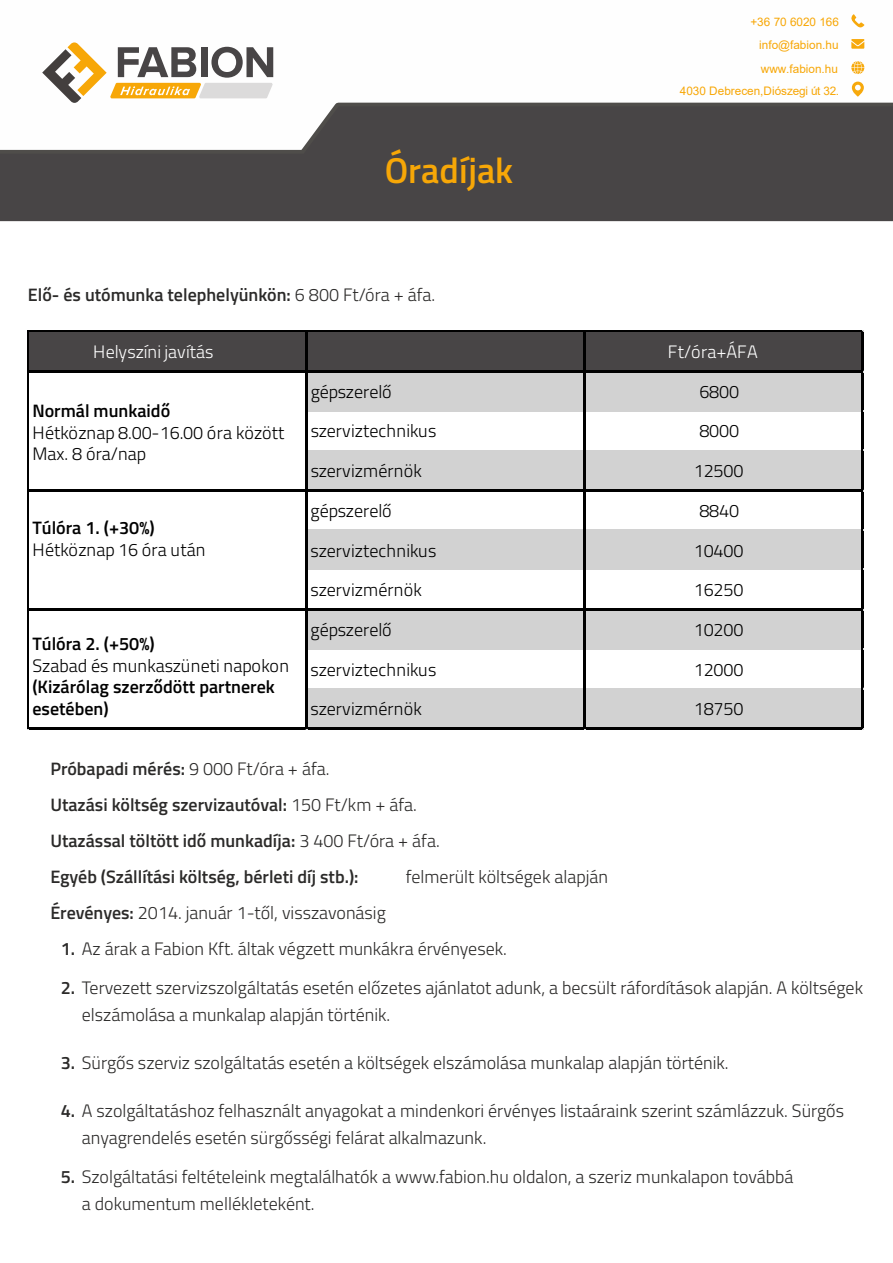
<style>
.page{position:relative;width:893px;height:1263px;background:#fff}
.page>*{position:absolute;margin:0;border:0;box-sizing:border-box;transform-origin:0 0}
.t1{font:600 36px "Titillium Web";color:#f7a707}
.t2{font:300 18px/27px "Titillium Web";color:#2b2a29}
.t3{font:300 18px/21.6px "Titillium Web";letter-spacing:-.005em;color:#000}
.t4{font:600 18px/36px "Titillium Web";color:#2b2a29}
.t5{font:600 18px/21.6px "Titillium Web";color:#000}
.t6{font:300 18px "Titillium Web";letter-spacing:.005em;color:#fff}
.t7{font:11.7px "Arial";color:#f7a707}
.s1{font-weight:300}
.s2{font-weight:600}
</style>
<div class="page">
<svg style="left:334px;top:102px;width:559px;height:4px;background:#6b6967"></svg>
<svg style="left:0;top:106px;width:893px;height:115px;background:#605e5f"></svg>
<svg style="left:42px;top:42px;width:231px;height:61px"></svg>
<svg style="left:851px;top:39px;width:13px;height:10px"></svg>
<svg style="left:851px;top:14px;width:13px;height:14px"></svg>
<svg style="left:851px;top:61px;width:13px;height:13px"></svg>
<svg style="left:852px;top:82px;width:12px;height:15px"></svg>
<div style="left:29px;top:332px;width:835px;height:40px;background:#484546"></div>
<div style="left:306px;top:371px;width:558px;height:41px;background:#d2d2d2"></div>
<div style="left:306px;top:450px;width:558px;height:41px;background:#d2d2d2"></div>
<div style="left:306px;top:530px;width:558px;height:40px;background:#d2d2d2"></div>
<div style="left:306px;top:609px;width:558px;height:41px;background:#d2d2d2"></div>
<div style="left:306px;top:688px;width:558px;height:42px;background:#d2d2d2"></div>
<hr style="left:29px;top:331px;width:835px;height:1px;background:#000">
<hr style="left:29px;top:370px;width:835px;height:2px;background:#000">
<hr style="left:29px;top:489px;width:835px;height:2px;background:#000">
<hr style="left:29px;top:608px;width:835px;height:2px;background:#000">
<hr style="left:28px;top:331px;width:1px;height:399px;background:#000">
<hr style="left:305px;top:332px;width:2px;height:398px;background:#000">
<hr style="left:583px;top:332px;width:3px;height:398px;background:#000">
<hr style="left:29px;top:727px;width:835px;height:3px;background:#000">
<hr style="left:862px;top:332px;width:2px;height:398px;background:#000">
<p class="t7" style="left:750px;top:14px;width:90px">+36 70 6020 166</p>
<p class="t7" style="left:759px;top:37px;width:81px">info@fabion.hu</p>
<p class="t7" style="left:761px;top:61px;width:79px">www.fabion.hu</p>
<h1 class="t1" style="left:385px;top:143px;width:130px">Óradíjak</h1>
<p class="t4" style="left:28px;top:275px;width:409px">Elő- és utómunka telephelyünkön: <span class="s1">6 800 Ft/óra + áfa.</span></p>
<p class="t7" style="left:680px;top:83px;width:161px">4030 Debrecen,Diószegi út 32.</p>
<p class="t6" style="left:93px;top:338px;width:122px">Helyszíni javítás</p>
<p class="t6" style="left:668px;top:338px;width:92px">Ft/óra+ÁFA</p>
<p class="t3" style="left:311px;top:380px;width:82px">gépszerelő</p>
<p class="t3" style="left:699px;top:380px;width:41px">6800</p>
<p class="t3" style="left:311px;top:419px;width:127px">szerviztechnikus</p>
<p class="t3" style="left:699px;top:419px;width:41px">8000</p>
<p class="t3" style="left:311px;top:459px;width:113px">szervizmérnök</p>
<p class="t3" style="left:694px;top:459px;width:51px">12500</p>
<p class="t3" style="left:311px;top:499px;width:82px">gépszerelő</p>
<p class="t3" style="left:699px;top:499px;width:41px">8840</p>
<p class="t3" style="left:311px;top:538px;width:127px">szerviztechnikus</p>
<p class="t3" style="left:694px;top:538px;width:51px">10400</p>
<p class="t3" style="left:311px;top:578px;width:113px">szervizmérnök</p>
<p class="t3" style="left:694px;top:578px;width:51px">16250</p>
<p class="t3" style="left:311px;top:618px;width:82px">gépszerelő</p>
<p class="t3" style="left:694px;top:618px;width:51px">10200</p>
<p class="t3" style="left:311px;top:658px;width:127px">szerviztechnikus</p>
<p class="t3" style="left:694px;top:658px;width:51px">12000</p>
<p class="t3" style="left:311px;top:697px;width:113px">szervizmérnök</p>
<p class="t3" style="left:694px;top:697px;width:51px">18750</p>
<p class="t5" style="left:32px;top:399px;width:139px">Normál munkaidő</p>
<p class="t3" style="left:32px;top:421px;width:253px">Hétköznap 8.00-16.00 óra között<br>Max. 8 óra/nap</p>
<p class="t5" style="left:32px;top:516px;width:124px">Túlóra 1. (+30%)</p>
<p class="t3" style="left:32px;top:538px;width:175px">Hétköznap 16 óra után</p>
<p class="t5" style="left:32px;top:632px;width:124px">Túlóra 2. (+50%)</p>
<p class="t3" style="left:32px;top:654px;width:258px">Szabad és munkaszüneti napokon</p>
<p class="t5" style="left:32px;top:675px;width:244px">(Kizárólag szerződött partnerek esetében)</p>
<p class="t4" style="left:50px;top:750px;width:391px">Próbapadi mérés: <span class="s1">9 000 Ft/óra + áfa.<br></span>Utazási költség szervizautóval: <span class="s1">150 Ft/km + áfa.<br></span>Utazással töltött idő munkadíja: <span class="s1">3 400 Ft/óra + áfa.<br></span>Egyéb (Szállítási költség, bérleti díj stb.):</p>
<p class="t2" style="left:406px;top:862px;width:204px">felmerült költségek alapján</p>
<p class="t2" style="left:50px;top:898px;width:337px"><span class="s2">Érevényes:</span> 2014. január 1-től, visszavonásig</p>
<p class="t2" style="left:61px;top:934px;width:448px"><span class="s2">1.</span> Az árak a Fabion Kft. áltak végzett munkákra érvényesek.</p>
<p class="t2" style="left:82px;top:973px;width:783px;text-indent:-21px"><span class="s2">2.</span> Tervezett szervizszolgáltatás esetén előzetes ajánlatot adunk, a becsült ráfordítások alapján. A költségek elszámolása a munkalap alapján történik.</p>
<p class="t2" style="left:61px;top:1048px;width:669px"><span class="s2">3.</span> Sürgős szerviz szolgáltatás esetén a költségek elszámolása munkalap alapján történik.</p>
<p class="t2" style="left:82px;top:1096px;width:764px;text-indent:-21px"><span class="s2">4.</span> A szolgáltatáshoz felhasznált anyagokat a mindenkori érvényes listaáraink szerint számlázzuk. Sürgős anyagrendelés esetén sürgősségi felárat alkalmazunk.</p>
<p class="t2" style="left:82px;top:1162px;width:713px;text-indent:-21px"><span class="s2">5.</span> Szolgáltatási feltételeink megtalálhatók a www.fabion.hu oldalon, a szeriz munkalapon továbbá a dokumentum mellékleteként.</p>
</div>
